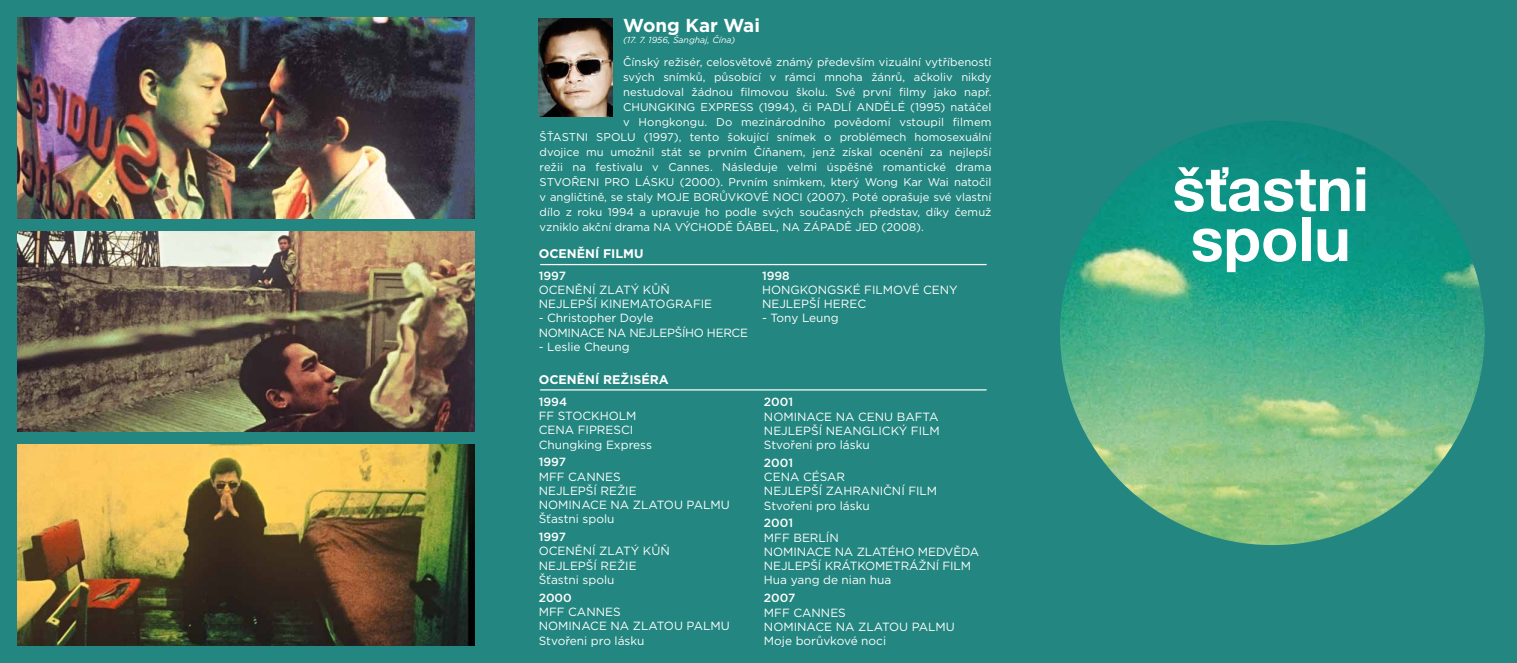
<style>
.page{position:relative;width:1517px;height:663px;background:#238680}
.page>*{position:absolute;margin:0;border:0;box-sizing:border-box;transform-origin:0 0}
.t1{font:700 61.25px/50px "Helvetica Neue CE";color:#fff}
.t2{font:700 18.75px "Gotham";color:#fff}
.t3{font:700 12.5px "Gotham";color:#fff}
.t4{font:11.88px/14.2px "Gotham";color:#fff}
.t5{font:11.88px/14.2px "Gotham";letter-spacing:-.025em;color:#fff}
.t6{font:500 11.88px "Gotham";color:#fff}
.t7{font:11.25px "Gotham";color:#fff}
.t8{font:italic 8.75px "Gotham";color:#fff}
</style>
<div class="page">
<img style="left:18px;top:18px;width:456px;height:200px">
<img style="left:18px;top:445px;width:457px;height:200px">
<img style="left:18px;top:231px;width:456px;height:200px">
<img style="left:539px;top:19px;width:73px;height:97px">
<hr style="left:540px;top:389px;width:446px;height:1px;background:#fff">
<hr style="left:540px;top:264px;width:446px;height:1px;background:#fff">
<img style="left:1060px;top:121px;width:424px;height:424px;border-radius:212px">
<h2 class="t2" style="left:623px;top:13px;width:138px">Wong Kar Wai</h2>
<p class="t8" style="left:623px;top:35px;width:114px">(17. 7. 1956, Šanghaj, Čína)</p>
<p class="t7" style="left:623px;top:54px;width:370px">Čínský režisér, celosvětově známý především vizuální vytříbeností</p>
<p class="t7" style="left:623px;top:69px;width:370px">svých snímků, působící v rámci mnoha žánrů, ačkoliv nikdy</p>
<p class="t7" style="left:623px;top:84px;width:370px">nestudoval žádnou filmovou školu. Své první filmy jako např.</p>
<p class="t7" style="left:623px;top:99px;width:370px">CHUNGKING EXPRESS (1994), či PADLÍ ANDĚLÉ (1995) natáčel</p>
<p class="t7" style="left:623px;top:114px;width:370px">v Hongkongu. Do mezinárodního povědomí vstoupil filmem</p>
<p class="t7" style="left:539px;top:129px;width:453px">ŠŤASTNI SPOLU (1997), tento šokující snímek o problémech homosexuální</p>
<p class="t7" style="left:539px;top:144px;width:453px">dvojice mu umožnil stát se prvním Číňanem, jenž získal ocenění za nejlepší</p>
<p class="t7" style="left:539px;top:159px;width:453px">režii na festivalu v Cannes. Následuje velmi úspěšné romantické drama</p>
<p class="t7" style="left:539px;top:174px;width:453px">STVOŘENI PRO LÁSKU (2000). Prvním snímkem, který Wong Kar Wai natočil</p>
<p class="t7" style="left:539px;top:189px;width:453px">v angličtině, se staly MOJE BORŮVKOVÉ NOCI (2007). Poté oprašuje své vlastní</p>
<p class="t7" style="left:539px;top:204px;width:453px">dílo z roku 1994 a upravuje ho podle svých současných představ, díky čemuž</p>
<p class="t7" style="left:539px;top:219px;width:386px">vzniklo akční drama NA VÝCHODĚ ĎÁBEL, NA ZÁPADĚ JED (2008).</p>
<p class="t3" style="left:539px;top:245px;width:106px">OCENĚNÍ FILMU</p>
<p class="t6" style="left:539px;top:267px;width:29px">1997</p>
<p class="t4" style="left:539px;top:282px;width:175px">OCENĚNÍ ZLATÝ KŮŇ<br>NEJLEPŠÍ KINEMATOGRAFIE</p>
<p class="t5" style="left:539px;top:311px;width:211px">- Christopher Doyle<br>NOMINACE NA NEJLEPŠÍHO HERCE</p>
<p class="t4" style="left:539px;top:339px;width:93px">- Leslie Cheung</p>
<p class="t3" style="left:539px;top:371px;width:132px">OCENĚNÍ REŽISÉRA</p>
<p class="t6" style="left:539px;top:394px;width:30px">1994</p>
<p class="t4" style="left:539px;top:408px;width:115px">FF STOCKHOLM<br>CENA FIPRESCI<br>Chungking Express</p>
<p class="t6" style="left:539px;top:454px;width:29px">1997</p>
<p class="t4" style="left:539px;top:469px;width:192px">MFF CANNES<br>NEJLEPŠÍ REŽIE<br>NOMINACE NA ZLATOU PALMU<br>Šťastni spolu</p>
<p class="t6" style="left:539px;top:529px;width:29px">1997</p>
<p class="t4" style="left:539px;top:544px;width:132px">OCENĚNÍ ZLATÝ KŮŇ<br>NEJLEPŠÍ REŽIE<br>Šťastni spolu</p>
<p class="t6" style="left:539px;top:589px;width:35px">2000</p>
<p class="t4" style="left:539px;top:604px;width:192px">MFF CANNES<br>NOMINACE NA ZLATOU PALMU<br>Stvořeni pro lásku</p>
<p class="t6" style="left:762px;top:268px;width:29px">1998</p>
<p class="t4" style="left:762px;top:282px;width:197px">HONGKONGSKÉ FILMOVÉ CENY<br>NEJLEPŠÍ HEREC</p>
<p class="t4" style="left:762px;top:311px;width:78px">- Tony Leung</p>
<p class="t6" style="left:764px;top:394px;width:31px">2001</p>
<p class="t4" style="left:764px;top:409px;width:177px;text-align:justify">NOMINACE NA CENU BAFTA NEJLEPŠÍ NEANGLICKÝ FILM Stvořeni pro lásku</p>
<p class="t6" style="left:764px;top:455px;width:31px">2001</p>
<p class="t4" style="left:764px;top:469px;width:175px">CENA CÉSAR<br>NEJLEPŠÍ ZAHRANIČNÍ FILM<br>Stvořeni pro lásku</p>
<p class="t6" style="left:764px;top:515px;width:31px">2001</p>
<p class="t4" style="left:764px;top:530px;width:217px">MFF BERLÍN<br>NOMINACE NA ZLATÉHO MEDVĚDA<br>NEJLEPŠÍ KRÁTKOMETRÁŽNÍ FILM<br>Hua yang de nian hua</p>
<p class="t6" style="left:764px;top:590px;width:33px">2007</p>
<p class="t4" style="left:764px;top:605px;width:192px">MFF CANNES<br>NOMINACE NA ZLATOU PALMU<br>Moje borůvkové noci</p>
<h1 class="t1" style="left:1172px;top:164px;width:198px">šťastni spolu</h1>
</div>
